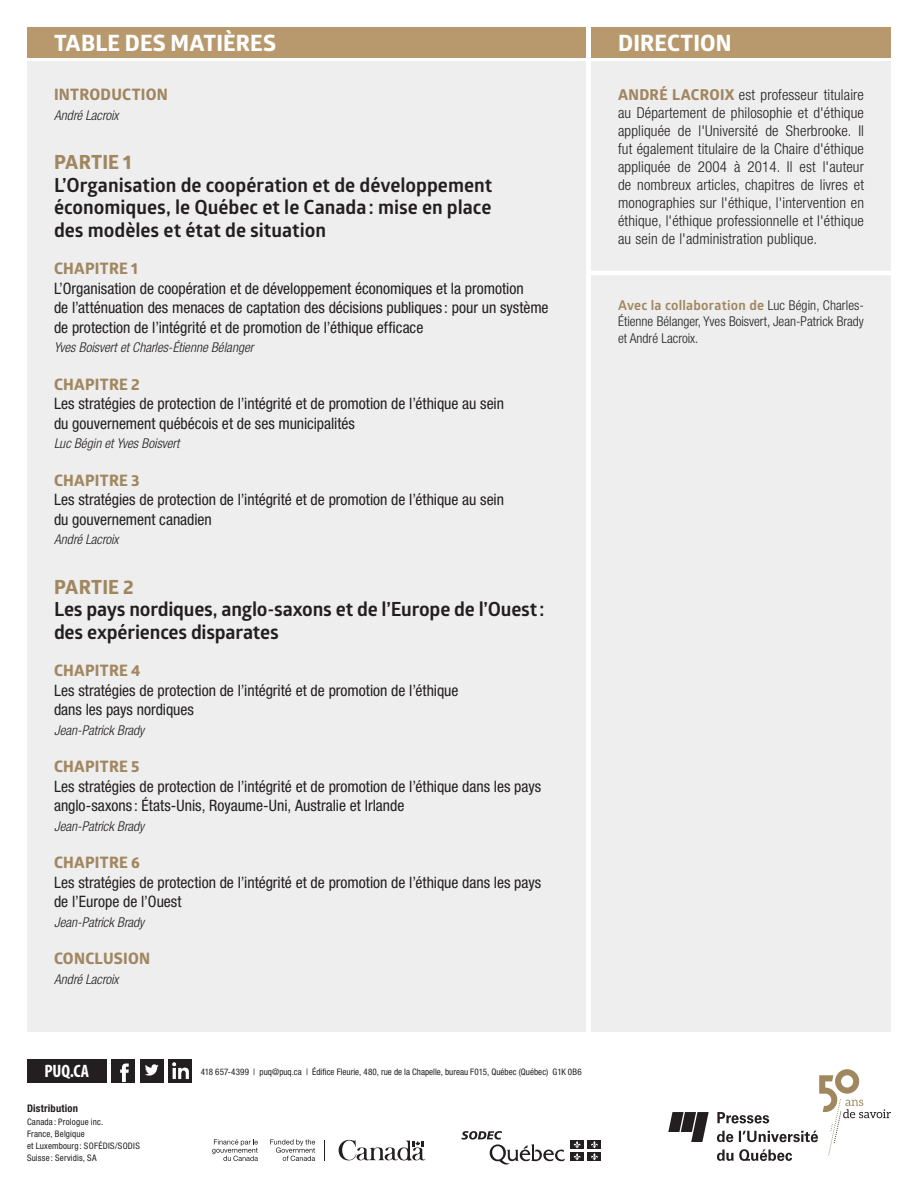
<style>
.page{position:relative;width:918px;height:1188px;background:#fff}
.page>*{position:absolute;margin:0;border:0;box-sizing:border-box;transform-origin:0 0}
._1_Fiche_Titre_verso{font:700 22.5px "Globerx";letter-spacing:.01em;color:#fff}
._2_Fiche_Niv1-verso{font:700 19.5px/22.5px "Glober";letter-spacing:-.005em;color:#231f20}
.t1{font:700 condensed 18px "Myriad Pro";color:#fff}
._3_Fiche_Niv2-verso{font:condensed 15.75px/19.5px "Helvetica Neue LT Std";color:#231f20}
._3_Fiche_Niv2-verso-2{font:700 15.75px "Globerx";letter-spacing:.015em;color:#a18760}
._7_Fiche_bios_auteur{font:300 condensed 15px/18px "Helvetica Neue LT Std";letter-spacing:.01em;color:#231f20;text-align:justify}
._6_Fiche_auteurs-ver{font:italic 300 condensed 13.5px "Helvetica Neue LT Std";color:#231f20}
._8_Fiche_collaborati{font:300 condensed 13.5px/16.5px "Helvetica Neue LT Std";color:#231f20;text-align:justify}
.t2{font:700 condensed 10.5px "Helvetica Neue LT Std";letter-spacing:.02em;color:#231f20}
.t3{font:condensed 9px/12px "Helvetica Neue LT Std";letter-spacing:.015em;color:#231f20}
.s1{font-family:"Globerx";font-weight:700;font-stretch:normal;color:#a18760}
.s2{font-family:"Globerx";color:#a18760}
.s3{font-family:"Glober";font-weight:700;font-stretch:normal;color:#a18760}
</style>
<div class="page">
<div style="left:591px;top:62px;width:300px;height:970px;background:#eeeeef"></div>
<div style="left:27px;top:62px;width:558px;height:970px;background:#eeeeef"></div>
<svg style="left:668px;top:1112px;width:41px;height:30px"></svg>
<svg style="left:717px;top:1069px;width:174px;height:92px"></svg>
<svg style="left:339px;top:1139px;width:86px;height:22px"></svg>
<svg style="left:212px;top:1139px;width:46px;height:22px"></svg>
<svg style="left:270px;top:1139px;width:45px;height:22px"></svg>
<svg style="left:324px;top:1140px;width:1px;height:21px"></svg>
<div style="left:570px;top:1141px;width:14px;height:8px;background:#231f20"></div>
<div style="left:588px;top:1141px;width:13px;height:8px;background:#231f20"></div>
<div style="left:570px;top:1153px;width:14px;height:8px;background:#231f20"></div>
<svg style="left:574px;top:1141px;width:7px;height:19px"></svg>
<div style="left:588px;top:1153px;width:13px;height:8px;background:#231f20"></div>
<svg style="left:591px;top:1141px;width:7px;height:19px"></svg>
<svg style="left:461px;top:1131px;width:104px;height:34px"></svg>
<div style="left:140px;top:1059px;width:23px;height:23px;background:#231f20"></div>
<svg style="left:145px;top:1064px;width:14px;height:12px"></svg>
<div style="left:112px;top:1059px;width:23px;height:23px;background:#231f20"></div>
<svg style="left:120px;top:1064px;width:9px;height:18px"></svg>
<div style="left:168px;top:1059px;width:24px;height:23px;background:#231f20"></div>
<img style="left:172px;top:1062px;width:17px;height:18px">
<div style="left:27px;top:1059px;width:80px;height:23px;background:#231f20"></div>
<div style="left:27px;top:27px;width:558px;height:30px;background:#b8996d"></div>
<div style="left:591px;top:27px;width:300px;height:30px;background:#b8996d"></div>
<hr style="left:588px;top:271px;width:306px;height:4px;background:#fff">
<h1 class="_1_Fiche_Titre_verso" style="left:54px;top:26px;width:224px">TABLE DES MATIÈRES</h1>
<p class="_1_Fiche_Titre_verso" style="left:618px;top:26px;width:115px">DIRECTION</p>
<p class="_7_Fiche_bios_auteur" style="left:618px;top:85px;width:247px"><span class="s1">ANDRÉ LACROIX</span> est professeur titulaire au Département de philosophie et d'éthique appliquée de l'Université de Sherbrooke. Il fut également titulaire de la Chaire d'éthique appliquée de 2004 à 2014. Il est l'auteur de nombreux articles, chapitres de livres et monographies sur l'éthique, l'intervention en éthique, l'éthique professionnelle et l'éthique au sein de l'administration publique.</p>
<p class="_3_Fiche_Niv2-verso-2" style="left:54px;top:83px;width:115px">INTRODUCTION</p>
<p class="_6_Fiche_auteurs-ver" style="left:54px;top:107px;width:66px">André Lacroix</p>
<p class="_2_Fiche_Niv1-verso" style="left:54px;top:151px;width:440px"><span class="s2">PARTIE 1<br></span>L’Organisation de coopération et de développement économiques, le Québec et le Canada: mise en place des modèles et état de situation</p>
<p class="_3_Fiche_Niv2-verso" style="left:54px;top:259px;width:496px"><span class="s1">CHAPITRE 1<br></span>L’Organisation de coopération et de développement économiques et la promotion<br>de l’atténuation des menaces de captation des décisions publiques : pour un système de protection de l’intégrité et de promotion de l’éthique efficace</p>
<p class="_6_Fiche_auteurs-ver" style="left:54px;top:340px;width:201px">Yves Boisvert et Charles-Étienne Bélanger</p>
<p class="_3_Fiche_Niv2-verso" style="left:54px;top:374px;width:451px"><span class="s1">CHAPITRE 2<br></span>Les stratégies de protection de l’intégrité et de promotion de l’éthique au sein du gouvernement québécois et de ses municipalités</p>
<p class="_6_Fiche_auteurs-ver" style="left:54px;top:436px;width:127px">Luc Bégin et Yves Boisvert</p>
<p class="_3_Fiche_Niv2-verso" style="left:54px;top:470px;width:451px"><span class="s1">CHAPITRE 3<br></span>Les stratégies de protection de l’intégrité et de promotion de l’éthique au sein du gouvernement canadien</p>
<p class="_6_Fiche_auteurs-ver" style="left:54px;top:532px;width:66px">André Lacroix</p>
<p class="_2_Fiche_Niv1-verso" style="left:54px;top:575px;width:492px"><span class="s2">PARTIE 2<br></span>Les pays nordiques, anglo-saxons et de l’Europe de l’Ouest: des expériences disparates</p>
<p class="_3_Fiche_Niv2-verso" style="left:54px;top:661px;width:406px"><span class="s1">CHAPITRE 4<br></span>Les stratégies de protection de l’intégrité et de promotion de l’éthique dans les pays nordiques</p>
<p class="_6_Fiche_auteurs-ver" style="left:54px;top:722px;width:92px">Jean-Patrick Brady</p>
<p class="_3_Fiche_Niv2-verso" style="left:54px;top:757px;width:489px"><span class="s1">CHAPITRE 5<br></span>Les stratégies de protection de l’intégrité et de promotion de l’éthique dans les pays anglo-saxons : États-Unis, Royaume-Uni, Australie et Irlande</p>
<p class="_6_Fiche_auteurs-ver" style="left:54px;top:818px;width:92px">Jean-Patrick Brady</p>
<p class="_3_Fiche_Niv2-verso" style="left:54px;top:853px;width:489px"><span class="s1">CHAPITRE 6<br></span>Les stratégies de protection de l’intégrité et de promotion de l’éthique dans les pays de l’Europe de l’Ouest</p>
<p class="_6_Fiche_auteurs-ver" style="left:54px;top:914px;width:92px">Jean-Patrick Brady</p>
<p class="_3_Fiche_Niv2-verso-2" style="left:54px;top:947px;width:98px">CONCLUSION</p>
<p class="_6_Fiche_auteurs-ver" style="left:54px;top:971px;width:66px">André Lacroix</p>
<p class="_8_Fiche_collaborati" style="left:618px;top:297px;width:247px"><span class="s3">Avec la collaboration de</span> Luc Bégin, Charles-Étienne Bélanger, Yves Boisvert, Jean-Patrick Brady et André Lacroix.</p>
<p class="t1" style="left:44px;top:1060px;width:46px">PUQ.CA</p>
<p class="t3" style="left:201px;top:1066px;width:382px">418 657-4399 | puq@puq.ca | Édifice Fleurie, 480, rue de la Chapelle, bureau F015, Québec (Québec) G1K 0B6</p>
<p class="t2" style="left:27px;top:1101px;width:53px">Distribution</p>
<p class="t3" style="left:27px;top:1116px;width:114px">Canada: Prologue inc.<br>France, Belgique<br>et Luxembourg: SOFÉDIS/SODIS<br>Suisse: Servidis, SA</p>
</div>
